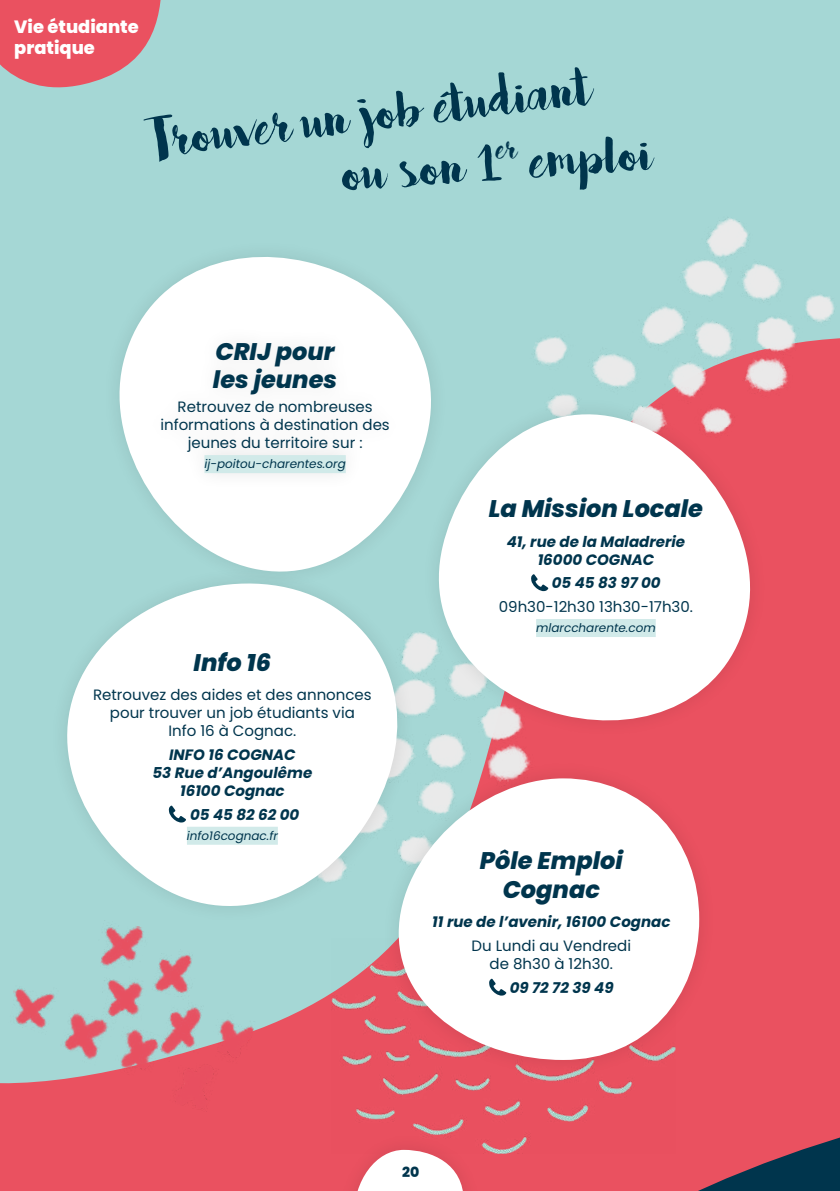
<style>
.page{position:relative;width:840px;height:1191px;background:#fff}
.page>*{position:absolute;margin:0;border:0;box-sizing:border-box;transform-origin:0 0}
.t1{font:64px "Bakery";color:#00354d}
.t2{font:italic 800 24px/28.8px "Poppins";color:#00354d;text-align:center}
.t3{font:800 17.8px/21.4px "Poppins";color:#fff}
.t4{font:15px/18px "Poppins";color:#00354d;text-align:center}
.t5{font:italic 700 15px/18px "Poppins";color:#00354d;text-align:center}
.t6{font:800 14px "Poppins";color:#00354d}
.t7{font:italic 12px "Poppins";color:#00354d}
</style>
<div class="page">
<div style="left:0;top:1095px;width:512px;height:96px;background:#ea5160"></div>
<div style="left:0;top:0;width:839px;height:1095px;background:#a5d7d5"></div>
<div style="left:512px;top:497px;width:327px;height:694px;background:#ea5160"></div>
<img style="left:416px;top:626px;width:137px;height:134px">
<img style="left:512px;top:168px;width:327px;height:329px">
<img style="left:0;top:898px;width:272px;height:220px">
<img style="left:331px;top:938px;width:344px;height:215px">
<div style="left:380px;top:760px;width:337px;height:319px;background:#000;opacity:.1"></div>
<svg style="left:398px;top:778px;width:300px;height:282px"></svg>
<div style="left:101px;top:238px;width:348px;height:352px;background:#a5d7d5"></div>
<svg style="left:119px;top:256px;width:312px;height:303px;fill:#fff"></svg>
<div style="left:420px;top:396px;width:348px;height:343px;background:#000;opacity:.1"></div>
<svg style="left:423px;top:398px;width:342px;height:336px"></svg>
<svg style="left:39px;top:559px;width:376px;height:372px"></svg>
<svg style="left:488px;top:978px;width:18px;height:17px"></svg>
<div style="left:536px;top:619px;width:119px;height:18px;background:#d1eae9"></div>
<svg style="left:530px;top:574px;width:18px;height:17px"></svg>
<div style="left:187px;top:826px;width:91px;height:18px;background:#d1eae9"></div>
<svg style="left:169px;top:805px;width:17px;height:17px"></svg>
<div style="left:142px;top:325px;width:263px;height:167px;background:#fcfcfc"></div>
<div style="left:204px;top:455px;width:141px;height:18px;background:#d1eae9"></div>
<div style="left:335px;top:1131px;width:147px;height:60px;background:#e9505f"></div>
<svg style="left:357px;top:1149px;width:106px;height:42px"></svg>
<svg style="left:0;top:0;width:162px;height:101px;background:#d67781"></svg>
<p class="t3" style="left:14px;top:16px;width:126px">Vie étudiante pratique</p>
<h1 class="t1" style="left:144px;top:99px;width:445px;rotate:-7deg">Trouver un job étudiant</h1>
<h1 class="t1" style="left:338px;top:132px;width:312px;rotate:-4deg">ou son 1<sup>er</sup> emploi</h1>
<h2 class="t2" style="left:213px;top:337px;width:126px;text-align:left">CRIJ pour les jeunes</h2>
<p class="t4" style="left:160px;top:398px;width:231px">Retrouvez de nombreuses informations à destination des jeunes du territoire sur :</p>
<p class="t7" style="left:204px;top:457px;width:143px">ij-poitou-charentes.org</p>
<h2 class="t2" style="left:193px;top:648px;width:79px">Info 16</h2>
<p class="t4" style="left:93px;top:686px;width:280px">Retrouvez des aides et des annonces pour trouver un job étudiants via<br>Info 16 à Cognac.</p>
<p class="t5" style="left:152px;top:746px;width:161px">INFO 16 COGNAC<br>53 Rue d’Angoulême<br>16100 Cognac</p>
<p class="t5" style="left:190px;top:805px;width:111px">05 45 82 62 00</p>
<p class="t7" style="left:187px;top:828px;width:92px">info16cognac.fr</p>
<h2 class="t2" style="left:488px;top:494px;width:216px">La Mission Locale</h2>
<p class="t5" style="left:506px;top:532px;width:180px">41, rue de la Maladrerie<br>16000 COGNAC</p>
<p class="t5" style="left:551px;top:574px;width:110px">05 45 83 97 00</p>
<p class="t4" style="left:498px;top:598px;width:196px">09h30-12h30 13h30-17h30.</p>
<p class="t7" style="left:536px;top:621px;width:121px">mlarccharente.com</p>
<h2 class="t2" style="left:479px;top:846px;width:144px">Pôle Emploi<br>Cognac</h2>
<p class="t5" style="left:432px;top:913px;width:239px">11 rue de l’avenir, 16100 Cognac</p>
<p class="t4" style="left:471px;top:937px;width:161px">Du Lundi au Vendredi de 8h30 à 12h30.</p>
<p class="t5" style="left:509px;top:978px;width:105px">09 72 72 39 49</p>
<p class="t6" style="left:402px;top:1163px;width:19px">20</p>
</div>
